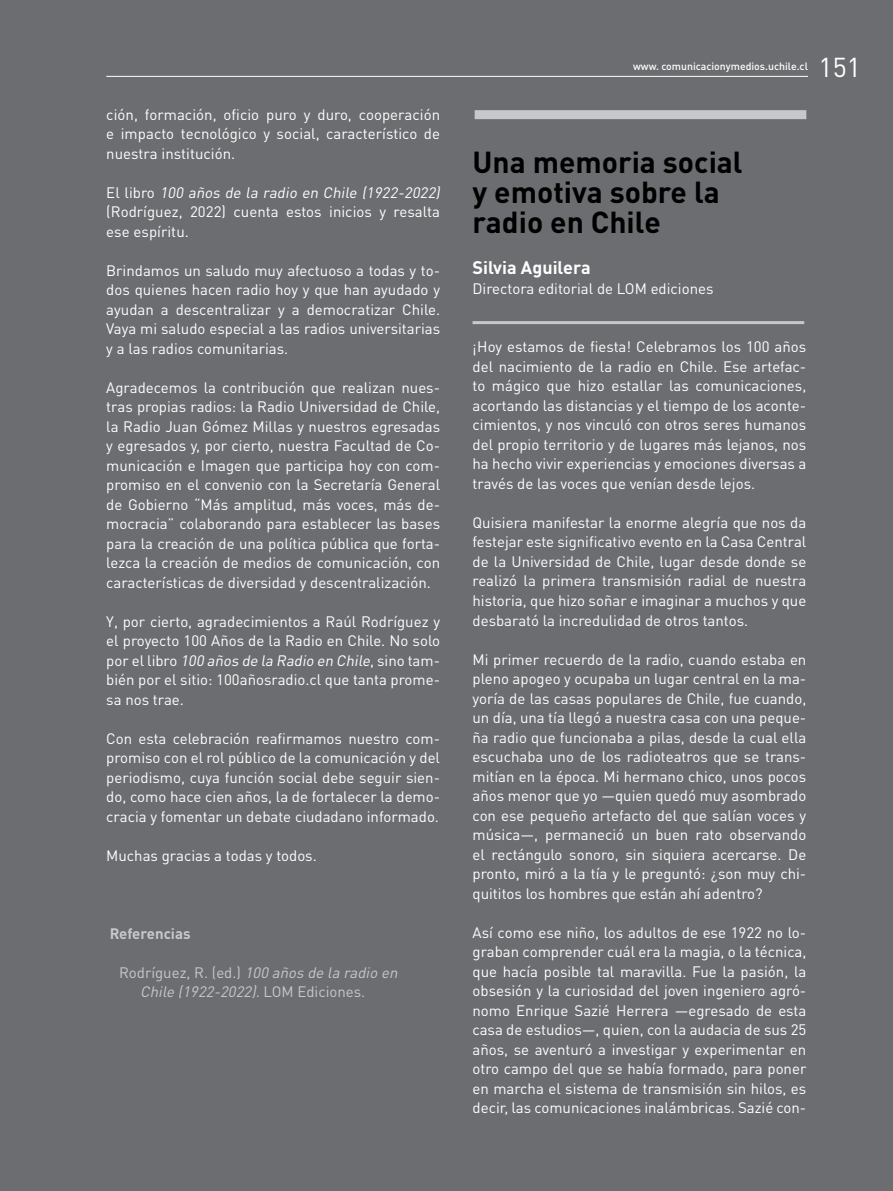
<style>
.page{position:relative;width:893px;height:1191px;background:#6c6d70}
.page>*{position:absolute;margin:0;border:0;box-sizing:border-box;transform-origin:0 0}
.caja_textos{font:700 30px/30px "DIN Pro";color:#000}
.t1{font:27px "DIN Pro";color:#fff}
.t2{font:700 18px "DIN Pro";color:#fff}
.caja_textos-2{font:15px/19.5px "DIN Pro";color:#fff;text-align:justify}
.caja_textos-3{font:italic 15px/19.5px "DIN Pro";color:#c7c8ca}
.caja_textos-4{font:700 15px "DIN Pro";color:#c7c8ca}
.t3{font:500 10.5px "DIN Pro";color:#fff}
.s1{font-style:italic}
.s2{font-style:normal}
</style>
<div class="page">
<hr style="left:106px;top:76px;width:702px;height:1px;background:#fff">
<hr style="left:472px;top:321px;width:332px;height:3px;background:#c7c8ca">
<div style="left:475px;top:110px;width:331px;height:9px;background:#c7c8ca"></div>
<p class="caja_textos-2" style="left:106px;top:104px;width:335px">ción, formación, oficio puro y duro, cooperación e impacto tecnológico y social, característico de nuestra institución.</p>
<p class="caja_textos-2" style="left:106px;top:182px;width:338px;text-align:left">E l l i b ro <span class="s1">100 años de la radio en Chile (1922-2022) </span>(Rodríguez, 2022) cuenta estos inicios y resalta ese espíritu.</p>
<p class="caja_textos-2" style="left:106px;top:260px;width:335px">Brindamos un saludo muy afectuoso a todas y to&shy;dos quienes hacen radio hoy y que han ayudado y ayudan a descentralizar y a democratizar Chile.<br>Vaya mi saludo especial a las radios universitarias y a las radios comunitarias.</p>
<p class="caja_textos-2" style="left:106px;top:377px;width:335px">Agradecemos la contribución que realizan nues&shy;tras propias radios: la Radio Universidad de Chile, la Radio Juan Gómez Millas y nuestros egresadas y egresados y, por cierto, nuestra Facultad de Co&shy;municación e Imagen que participa hoy con com&shy;promiso en el convenio con la Secretaría General de Gobierno “Más amplitud, más voces, más de&shy;mocracia” colaborando para establecer las bases para la creación de una política pública que forta&shy;lezca la creación de medios de comunicación, con características de diversidad y descentralización.</p>
<p class="caja_textos-2" style="left:106px;top:611px;width:335px">Y, por cierto, agradecimientos a Raúl Rodríguez y el proyecto 100 Años de la Radio en Chile. No solo p o r e l l i b ro <span class="s1">100 años de la Radio en Chile</span>, s i n o ta m - bién por el sitio: 100añosradio.cl que tanta prome&shy;sa nos trae.</p>
<p class="caja_textos-2" style="left:106px;top:728px;width:335px">Con esta celebración reafirmamos nuestro com&shy;promiso con el rol público de la comunicación y del periodismo, cuya función social debe seguir sien&shy;do, como hace cien años, la de fortalecer la demo&shy;cracia y fomentar un debate ciudadano informado.</p>
<p class="caja_textos-2" style="left:106px;top:845px;width:212px">Muchas gracias a todas y todos.</p>
<p class="caja_textos-4" style="left:110px;top:921px;width:82px">Referencias</p>
<p class="caja_textos-3" style="left:140px;top:962px;width:262px;text-indent:-21px"><span class="s2">Rodríguez, R. (ed.)</span> 100 años de la radio en<br>Chile (1922-2022).<span class="s2">LO M E d i c i o n e s .</span></p>
<p class="t3" style="left:633px;top:57px;width:176px">www. comunicacionymedios.uchile.cl</p>
<p class="t1" style="left:819px;top:48px;width:44px">151</p>
<p class="caja_textos" style="left:472px;top:144px;width:272px">Una memoria social y emotiva sobre la radio en Chile</p>
<p class="t2" style="left:472px;top:253px;width:120px">Silvia Aguilera</p>
<p class="caja_textos-2" style="left:472px;top:278px;width:242px">Directora editorial de LOM ediciones</p>
<p class="caja_textos-2" style="left:472px;top:336px;width:335px">¡Hoy estamos de fiesta! Celebramos los 100 años del nacimiento de la radio en Chile. Ese artefac&shy;to mágico que hizo estallar las comunicaciones, acortando las distancias y el tiempo de los aconte&shy;cimientos, y nos vinculó con otros seres humanos del propio territorio y de lugares más lejanos, nos ha hecho vivir experiencias y emociones diversas a través de las voces que venían desde lejos.</p>
<p class="caja_textos-2" style="left:472px;top:512px;width:335px">Quisiera manifestar la enorme alegría que nos da festejar este significativo evento en la Casa Central de la Universidad de Chile, lugar desde donde se realizó la primera transmisión radial de nuestra historia, que hizo soñar e imaginar a muchos y que desbarató la incredulidad de otros tantos.</p>
<p class="caja_textos-2" style="left:472px;top:648px;width:335px">Mi primer recuerdo de la radio, cuando estaba en pleno apogeo y ocupaba un lugar central en la ma&shy;yoría de las casas populares de Chile, fue cuando, un día, una tía llegó a nuestra casa con una peque&shy;ña radio que funcionaba a pilas, desde la cual ella escuchaba uno de los radioteatros que se trans&shy;mitían en la época. Mi hermano chico, unos pocos años menor que yo —quien quedó muy asombrado con ese pequeño artefacto del que salían voces y música—, permaneció un buen rato observando el rectángulo sonoro, sin siquiera acercarse. De pronto, miró a la tía y le preguntó: ¿son muy chi&shy;quititos los hombres que están ahí adentro?</p>
<p class="caja_textos-2" style="left:472px;top:921px;width:335px">Así como ese niño, los adultos de ese 1922 no lo&shy;graban comprender cuál era la magia, o la técnica, que hacía posible tal maravilla. Fue la pasión, la obsesión y la curiosidad del joven ingeniero agró&shy;nomo Enrique Sazié Herrera —egresado de esta casa de estudios—, quien, con la audacia de sus 25 años, se aventuró a investigar y experimentar en otro campo del que se había formado, para poner en marcha el sistema de transmisión sin hilos, es decir, las comunicaciones inalámbricas. Sazié con-</p>
</div>
